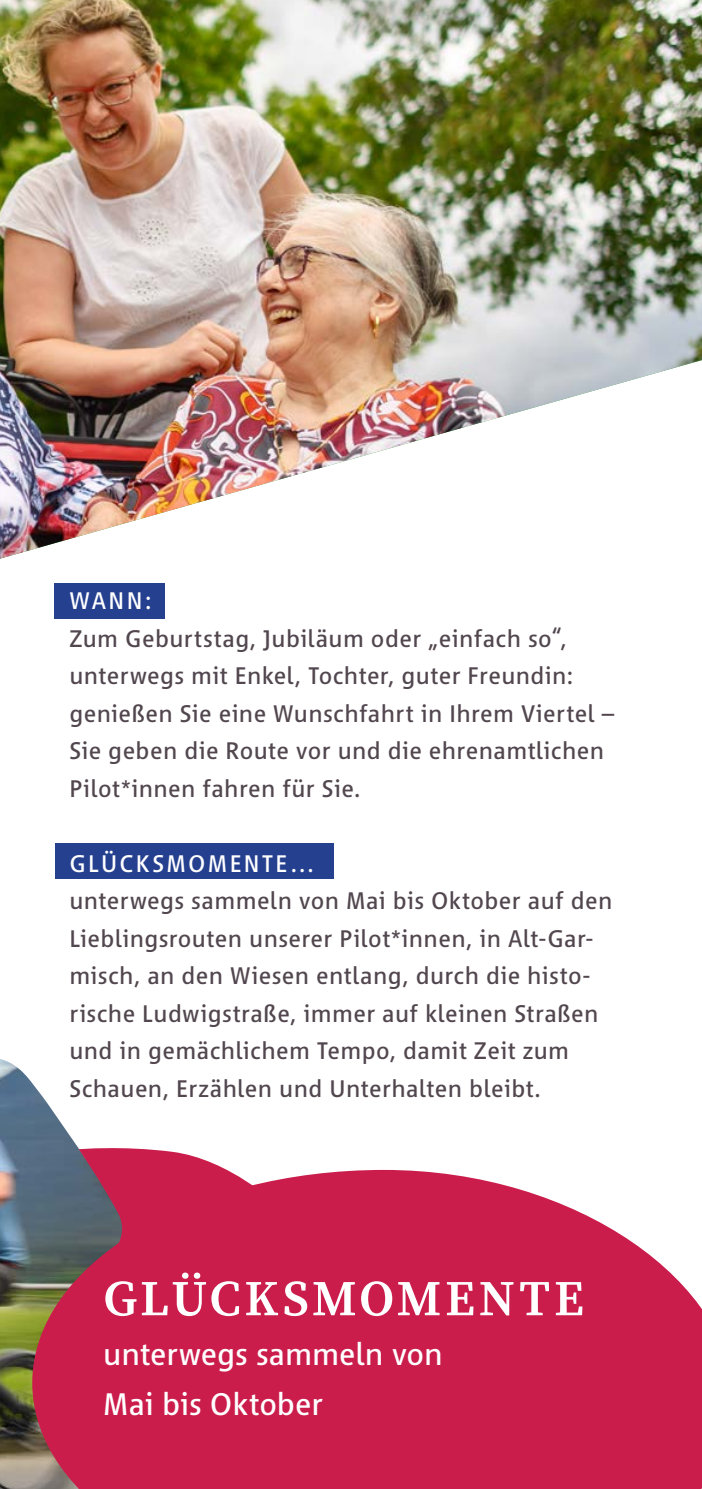
<style>
.page{position:relative;width:702px;height:1489px;background:#fff}
.page>*{position:absolute;margin:0;border:0;box-sizing:border-box;transform-origin:0 0}
.LL_LP_Head_XL_Gray{font:600 50px "Source Serif Pro";letter-spacing:.065em;color:#fff}
.LL_LP_Head_XL_Gray-2{font:32.5px "Vialog 1450 Pro";letter-spacing:-.005em;color:#fff}
.LL_LP_Body_12_18{font:25px/37.5px "Vialog 1450 Pro";letter-spacing:.015em;color:#52474f}
.LL_LP_Body_12_18-2{font:25px "Vialog 1450 Pro";letter-spacing:.09em;color:#fff}
</style>
<div class="page">
<img style="left:0;top:1059px;width:79px;height:429px">
<img style="left:0;top:0;width:702px;height:558px">
<div style="left:55px;top:583px;width:110px;height:35px;background:#25408f"></div>
<div style="left:55px;top:843px;width:278px;height:35px;background:#25408f"></div>
<svg style="left:32px;top:1169px;width:670px;height:319px;background:#ca3058"></svg>
<svg style="left:79px;top:1148px;width:199px;height:112px;background:#c03e62"></svg>
<p class="LL_LP_Body_12_18-2" style="left:69px;top:586px;width:84px">WANN:</p>
<p class="LL_LP_Body_12_18" style="left:69px;top:619px;width:546px">Zum Geburtstag, Jubiläum oder „einfach so“, unterwegs mit Enkel, Tochter, guter Freundin: genießen Sie eine Wunschfahrt in Ihrem Viertel – Sie geben die Route vor und die ehrenamtlichen Pilot*innen fahren für Sie.</p>
<p class="LL_LP_Body_12_18-2" style="left:69px;top:849px;width:247px">GLÜCKSMOMENTE…</p>
<p class="LL_LP_Body_12_18" style="left:69px;top:882px;width:544px">unterwegs sammeln von Mai bis Oktober auf den Lieblingsrouten unserer Pilot*innen, in Alt-Gar&shy;misch, an den Wiesen entlang, durch die histo&shy;rische Ludwigstraße, immer auf kleinen Straßen und in gemächlichem Tempo, damit Zeit zum Schauen, Erzählen und Unterhalten bleibt.</p>
<p class="LL_LP_Head_XL_Gray" style="left:103px;top:1264px;width:482px">GLÜCKSMOMENTE</p>
<p class="LL_LP_Head_XL_Gray-2" style="left:103px;top:1335px;width:341px">unterwegs sammeln von</p>
<p class="LL_LP_Head_XL_Gray-2" style="left:103px;top:1385px;width:221px">Mai bis Oktober</p>
</div>
